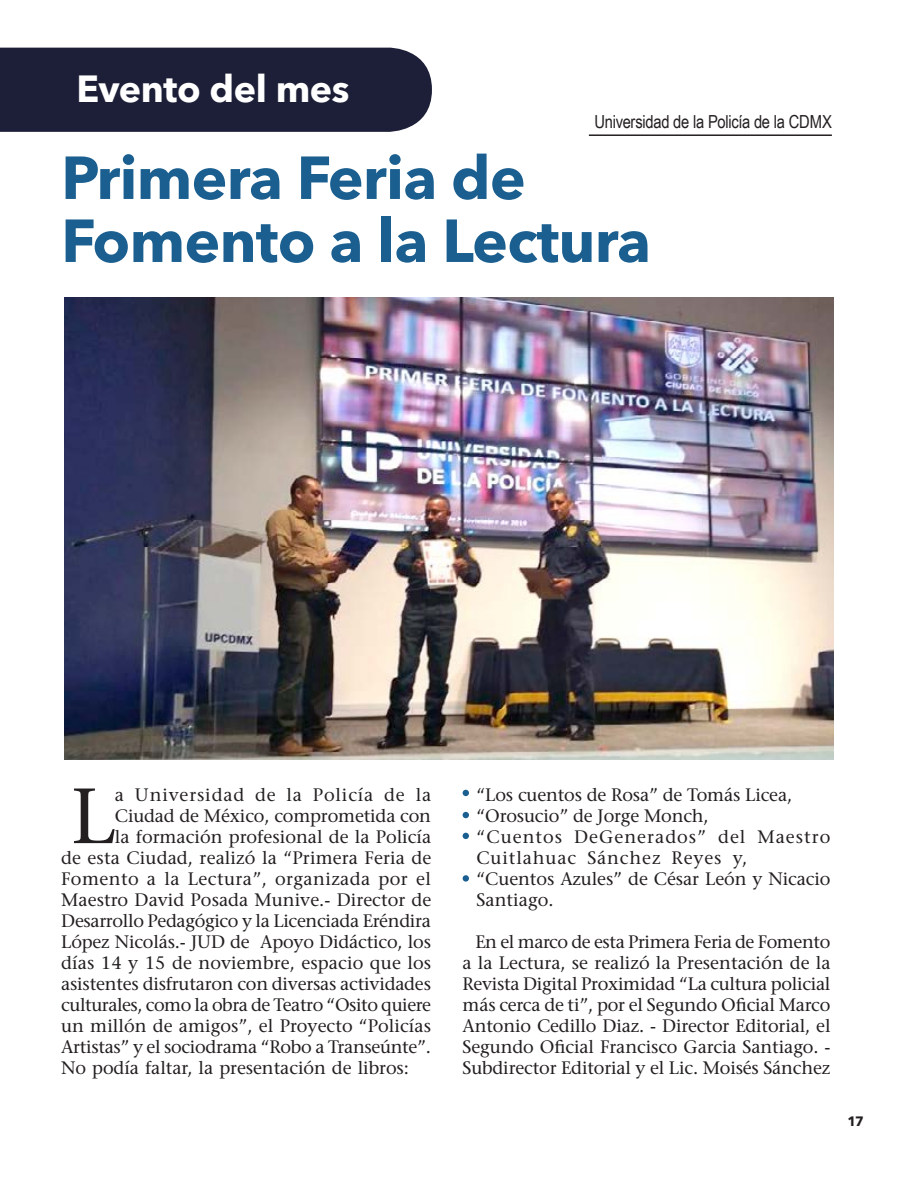
<style>
.page{position:relative;width:918px;height:1188px;background:#fff}
.page>*{position:absolute;margin:0;border:0;box-sizing:border-box;transform-origin:0 0}
.t1{font:500 78px "Stone Serif Std";color:#231f20}
.t2{font:700 60px/63px "Avenir Next LT Pro";letter-spacing:-.01em;color:#1a5f90}
.t3{font:700 37.5px "Avenir Next LT Pro";letter-spacing:-.01em;color:#fff}
.t4{font:500 18px/21px "Stone Serif Std";letter-spacing:-.005em;color:#231f20}
.t5{font:500 18px "Stone Serif Std";letter-spacing:-.025em;color:#231f20}
.t6{font:500 18px "Stone Serif Std";letter-spacing:.02em;color:#231f20}
.t7{font:18px "Arial Narrow";letter-spacing:-.015em;color:#231f20}
.t8{font:500 18px "Stone Serif Std";letter-spacing:.045em;color:#231f20}
.t9{font:700 13.5px "Avenir Next LT Pro";color:#231f20}
</style>
<div class="page">
<hr style="left:589px;top:134px;width:243px;height:2px;background:#231f20">
<div style="left:0;top:48px;width:432px;height:84px;background:#1c1f37"></div>
<svg style="left:463px;top:790px;width:6px;height:6px"></svg>
<svg style="left:463px;top:812px;width:6px;height:6px"></svg>
<svg style="left:463px;top:833px;width:6px;height:6px"></svg>
<div style="left:463px;top:875px;width:6px;height:7px;background:#1a5f90;border-radius:50%"></div>
<img style="left:64px;top:297px;width:769px;height:463px">
<h3 class="t3" style="left:77px;top:66px;width:274px">Evento del mes</h3>
<p class="t7" style="left:595px;top:108px;width:239px">Universidad de la Policía de la CDMX</p>
<h2 class="t2" style="left:61px;top:146px;width:591px">Primera Feria de<br>Fomento a la Lectura</h2>
<h1 class="t1" style="left:71px;top:770px;width:46px">L</h1>
<p class="t8" style="left:115px;top:784px;width:318px">a Universidad de la Policía de la</p>
<p class="t4" style="left:115px;top:805px;width:318px">Ciudad de México, comprometida con</p>
<p class="t4" style="left:115px;top:826px;width:318px">la formación profesional de la Policía</p>
<p class="t4" style="left:61px;top:847px;width:372px">de esta Ciudad, realizó la “Primera Feria de</p>
<p class="t6" style="left:61px;top:868px;width:371px">Fomento a la Lectura”, organizada por el</p>
<p class="t4" style="left:61px;top:889px;width:372px">Maestro David Posada Munive.- Director de</p>
<p class="t4" style="left:61px;top:910px;width:371px">Desarrollo Pedagógico y la Licenciada Eréndira</p>
<p class="t4" style="left:61px;top:931px;width:371px">López Nicolás.- JUD de Apoyo Didáctico, los</p>
<p class="t4" style="left:61px;top:952px;width:372px">días 14 y 15 de noviembre, espacio que los</p>
<p class="t4" style="left:61px;top:973px;width:371px">asistentes disfrutaron con diversas actividades</p>
<p class="t5" style="left:61px;top:994px;width:371px">culturales, como la obra de Teatro “Osito quiere</p>
<p class="t4" style="left:61px;top:1015px;width:371px">un millón de amigos”, el Proyecto “Policías</p>
<p class="t4" style="left:61px;top:1036px;width:371px">Artistas” y el sociodrama “Robo a Transeúnte”.</p>
<p class="t4" style="left:61px;top:1057px;width:349px">No podía faltar, la presentación de libros:</p>
<p class="t4" style="left:476px;top:784px;width:356px">“Los cuentos de Rosa” de Tomás Licea, “Orosucio” de Jorge Monch,<br>“Cuentos DeGenerados” del Maestro<br>Cuitlahuac Sánchez Reyes y,<br>“Cuentos Azules” de César León y Nicacio<br>Santiago.</p>
<p class="t4" style="left:463px;top:931px;width:370px;text-align:justify;text-indent:13px">En el marco de esta Primera Feria de Fomento a la Lectura, se realizó la Presentación de la Revista Digital Proximidad “La cultura policial más cerca de ti”, por el Segundo Oficial Marco Antonio Cedillo Diaz. - Director Editorial, el Segundo Oficial Francisco Garcia Santiago. - Subdirector Editorial y el Lic. Moisés Sánchez</p>
<p class="t9" style="left:848px;top:1113px;width:18px">17</p>
</div>
